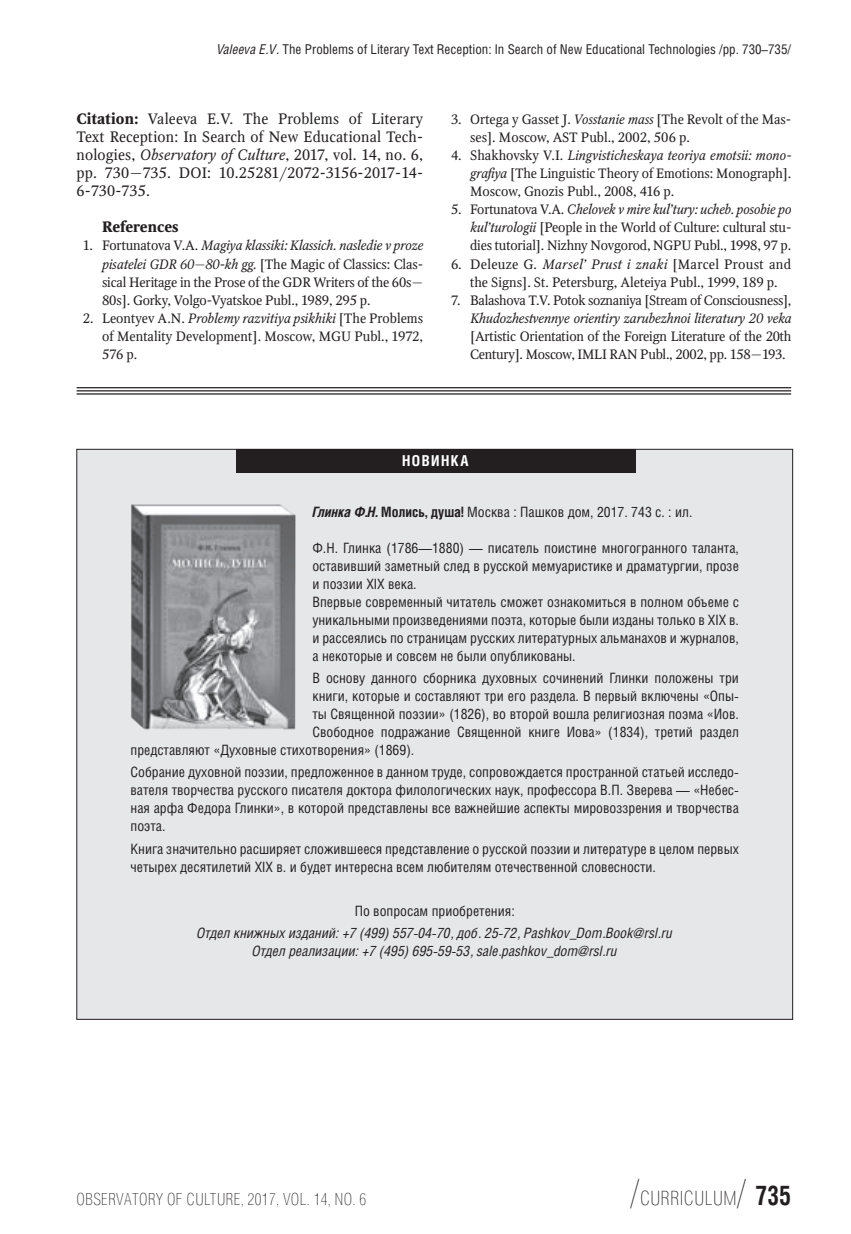
<style>
.page{position:relative;width:851px;height:1234px;background:#fff}
.page>*{position:absolute;margin:0;border:0;box-sizing:border-box;transform-origin:0 0}
.t1{font:19.5px "Helios Cond Thin C";letter-spacing:.025em;color:#231f20}
.t2{font:16.5px "Helios Cond Thin C";letter-spacing:.025em;color:#231f20}
.t3{font:15px/18px "Octava";letter-spacing:.01em;color:#231f20}
.t4{font:700 15px "Octava";color:#231f20}
.t5{font:700 15px "Helios Cond";letter-spacing:.1em;color:#fff}
.t6{font:14.25px/18px "Helios Cond";color:#231f20}
.t7{font:italic 14.25px/18px "Helios Cond";color:#231f20;text-align:center}
.t8{font:13.5px/18px "Octava";letter-spacing:-.01em;color:#231f20;text-align:justify}
.t9{font:13.5px "Helios Cond C";color:#231f20}
.t10{font:italic 13.5px "Octava";letter-spacing:-.015em;color:#231f20}
.s1{font-style:italic}
.s2{font-weight:700}
.s3{font-weight:700;font-style:italic}
.s4{font-size:36px}
.s5{font-family:"Helios Cond C";font-weight:700;font-size:27px}
</style>
<div class="page">
<hr style="left:77px;top:387px;width:714px;height:1px;background:#231f20">
<hr style="left:77px;top:390px;width:714px;height:1px;background:#231f20">
<hr style="left:77px;top:393px;width:714px;height:1px;background:#231f20">
<div style="left:77px;top:449px;width:715px;height:570px;background:#e6e7e9"></div>
<div style="left:236px;top:448px;width:399px;height:24px;background:#231f20"></div>
<img style="left:131px;top:504px;width:165px;height:226px">
<p class="t9" style="left:217px;top:41px;width:575px"><span class="s1">Valeeva E.V.</span> The Problems of Literary Text Reception: In Search of New Educational Technologies /pp. 730–735/</p>
<p class="t3" style="left:77px;top:110px;width:348px"><span class="s2">Citation:</span> Valeeva E.V. The Problems of Literary Text Reception: In Search of New Educational Tech&shy;nologies, <span class="s1">Observatory of Culture</span>, 2017, vol. 14, no. 6, pp. 730—735. DOI: 10.25281/2072-3156-2017-14- 6-730-735.</p>
<p class="t4" style="left:102px;top:218px;width:78px">References</p>
<p class="t8" style="left:102px;top:237px;width:322px;text-indent:-19px">1. Fortunatova V.A. <span class="s1">Magiya klassiki: Klassich. nasledie v proze pisatelei GDR 60—80-kh gg.</span> [The Magic of Classics: Clas&shy;sical Heritage in the Prose of the GDR Writers of the 60s— 80s]. Gorky, Volgo-Vyatskoe Publ., 1989, 295 p.</p>
<p class="t8" style="left:102px;top:309px;width:322px;text-indent:-19px">2. Leontyev A.N. <span class="s1">Problemy razvitiya psikhiki</span> [The Problems of Mentality Development]. Moscow, MGU Publ., 1972, 576 p.</p>
<p class="t8" style="left:470px;top:111px;width:322px;text-indent:-19px">3. Ortega y Gasset J. <span class="s1">Vosstanie mass</span> [The Revolt of the Mas&shy;ses]. Moscow, AST Publ., 2002, 506 p.</p>
<p class="t8" style="left:470px;top:147px;width:323px;text-indent:-19px">4. Shakhovsky V.I. <span class="s1">Lingvisticheskaya teoriya emotsii: mono&shy;grafiya</span> [The Linguistic Theory of Emotions: Monograph].<br>Moscow, Gnozis Publ., 2008, 416 p.</p>
<p class="t8" style="left:470px;top:201px;width:323px;text-indent:-19px">5. Fortunatova V.A. <span class="s1">Chelovek v mire kul’tury: ucheb. posobie po kul’turologii</span> [People in the World of Culture: cultural stu&shy;dies tutorial]. Nizhny Novgorod, NGPU Publ., 1998, 97 p.</p>
<p class="t8" style="left:451px;top:255px;width:341px;text-align:center">6. Deleuze G. <span class="s1">Marsel’ Prust i znaki</span> [Marcel Proust and the Signs]. St. Petersburg, Aleteiya Publ., 1999, 189 p.</p>
<p class="t8" style="left:451px;top:291px;width:342px">7. Balashova T.V. Potok soznaniya [Stream of Consciousness],</p>
<p class="t10" style="left:470px;top:310px;width:323px">Khudozhestvennye orientiry zarubezhnoi literatury 20 veka</p>
<p class="t8" style="left:470px;top:327px;width:323px">[Artistic Orientation of the Foreign Literature of the 20th<br>Century]. Moscow, IMLI RAN Publ., 2002, pp. 158—193.</p>
<p class="t5" style="left:402px;top:451px;width:68px">новинка</p>
<p class="t6" style="left:312px;top:502px;width:381px"><span class="s3">Глинка Ф.Н.</span> <span class="s2">Молись, душа!</span> Москва : Пашков дом, 2017. 743 с. : ил.</p>
<p class="t6" style="left:312px;top:538px;width:428px">Ф.Н. Глинка (1786—1880) — писатель поистине многогранного таланта, оставивший заметный след в русской мемуаристике и драматургии, прозе и поэзии XIX века.<br>Впервые современный читатель сможет ознакомиться в полном объеме с уникальными произведениями поэта, которые были изданы только в XIX в. и рассеялись по страницам русских литературных альманахов и журналов, а некоторые и совсем не были опубликованы.</p>
<p class="t6" style="left:312px;top:668px;width:428px">В основу данного сборника духовных сочинений Глинки положены три</p>
<p class="t6" style="left:312px;top:686px;width:428px">книги, которые и составляют три его раздела. В первый включены «Опы-</p>
<p class="t6" style="left:312px;top:704px;width:428px">ты Священной поэзии» (1826), во второй вошла религиозная поэма «Иов.</p>
<p class="t6" style="left:312px;top:722px;width:428px">Свободное подражание Священной книге Иова» (1834), третий раздел</p>
<p class="t6" style="left:130px;top:740px;width:285px">представляют «Духовные стихотворения» (1869).</p>
<p class="t6" style="left:130px;top:762px;width:610px;text-align:justify">Собрание духовной поэзии, предложенное в данном труде, сопровождается пространной статьей исследо&shy;вателя творчества русского писателя доктора филологических наук, профессора В.П. Зверева — «Небес&shy;ная арфа Федора Глинки», в которой представлены все важнейшие аспекты мировоззрения и творчества поэта.</p>
<p class="t6" style="left:130px;top:839px;width:609px">Книга значительно расширяет сложившееся представление о русской поэзии и литературе в целом первых четырех десятилетий XIX в. и будет интересна всем любителям отечественной словесности.</p>
<p class="t6" style="left:354px;top:901px;width:161px">По вопросам приобретения:</p>
<p class="t7" style="left:197px;top:923px;width:477px">Отдел книжных изданий: +7 (499) 557-04-70, доб. 25-72, pashkov_Dom.Book@rsl.ru<br>Отдел реализации: +7 (495) 695-59-53, sale.pashkov_dom@rsl.ru</p>
<p class="t2" style="left:77px;top:1189px;width:291px">OBSERVATORY OF CULTURE, 2017, VOL. 14, NO. 6</p>
<h1 class="t1" style="left:630px;top:1187px;width:162px"><span class="s4">/</span>CURRICULUM<span class="s4">/</span> <span class="s5">735</span></h1>
</div>
